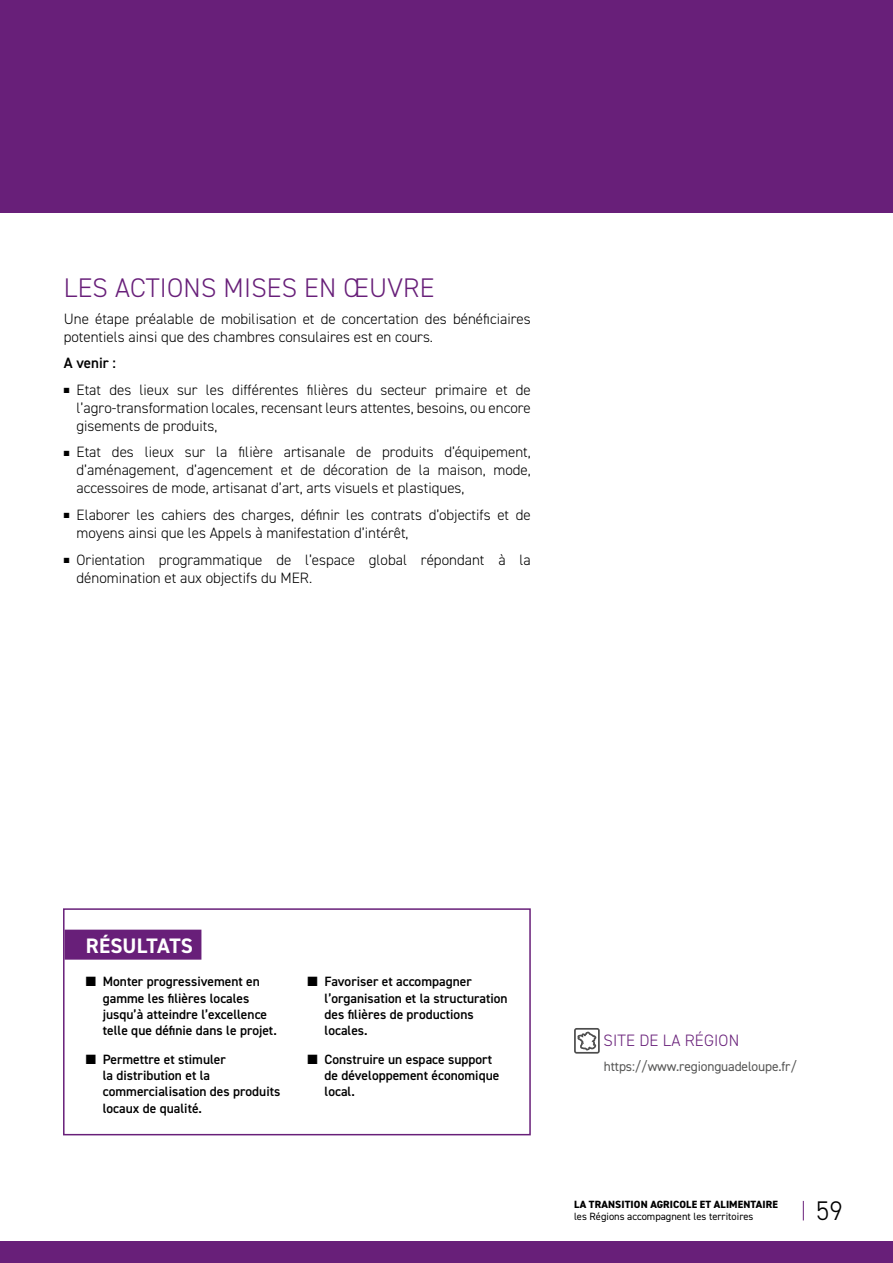
<style>
.page{position:relative;width:893px;height:1263px;background:#fff}
.page>*{position:absolute;margin:0;border:0;box-sizing:border-box;transform-origin:0 0}
.t1{font:300 27px "DIN2014";letter-spacing:.01em;color:#681f79}
.t2{font:300 27px "DIN2014";color:#000}
.t3{font:700 21px "DIN2014";letter-spacing:.01em;color:#fff}
.t4{font:300 16.5px "DIN2014";letter-spacing:.01em;color:#681f79}
.t5{font:300 15px/18px "DIN2014";color:#000}
.t6{font:600 15px "DIN2014";color:#000}
.t7{font:600 13.5px/16.2px "DIN2014";color:#000}
.t8{font:13.5px "DIN2014";letter-spacing:-.01em;color:#575756}
.t9{font:10.5px "DIN2014";color:#000}
.t10{font:800 10.5px "DIN2014";letter-spacing:.01em;color:#000}
</style>
<div class="page">
<div style="left:0;top:0;width:893px;height:213px;background:#681f79"></div>
<div style="left:0;top:1242px;width:893px;height:21px;background:#681f79"></div>
<svg style="left:803px;top:1201px;width:1px;height:19px"></svg>
<svg style="left:574px;top:1028px;width:26px;height:26px"></svg>
<div style="left:65px;top:930px;width:136px;height:30px;background:#681f79"></div>
<div style="left:63px;top:908px;width:468px;height:227px;border:2px solid #681f79"></div>
<h1 class="t1" style="left:64px;top:272px;width:372px">LES ACTIONS MISES EN ŒUVRE</h1>
<p class="t5" style="left:64px;top:310px;width:468px">Une étape préalable de mobilisation et de concertation des bénéficiaires potentiels ainsi que des chambres consulaires est en cours.</p>
<p class="t6" style="left:64px;top:353px;width:54px">A venir :</p>
<p class="t5" style="left:77px;top:381px;width:456px;text-align:justify;text-indent:-13px">■ Etat des lieux sur les différentes filières du secteur primaire et de l’agro-transformation locales, recensant leurs attentes, besoins, ou encore gisements de produits,</p>
<p class="t5" style="left:77px;top:443px;width:456px;text-align:justify;text-indent:-13px">■ Etat des lieux sur la filière artisanale de produits d’équipement, d’aménagement, d’agencement et de décoration de la maison, mode, accessoires de mode, artisanat d’art, arts visuels et plastiques,</p>
<p class="t5" style="left:77px;top:506px;width:456px;text-indent:-13px">■ Elaborer les cahiers des charges, définir les contrats d’objectifs et de moyens ainsi que les Appels à manifestation d’intérêt,</p>
<p class="t5" style="left:77px;top:550px;width:456px;text-indent:-13px">■ Orientation programmatique de l’espace global répondant à la dénomination et aux objectifs du MER.</p>
<h2 class="t3" style="left:86px;top:932px;width:109px">RÉSULTATS</h2>
<p class="t7" style="left:103px;top:973px;width:176px;text-indent:-17px">■ Monter progressivement en gamme les filières locales jusqu’à atteindre l’excellence telle que définie dans le projet.</p>
<p class="t7" style="left:103px;top:1051px;width:179px;text-indent:-17px">■ Permettre et stimuler<br>la distribution et la commercialisation des produits locaux de qualité.</p>
<p class="t7" style="left:325px;top:973px;width:185px;text-indent:-17px">■ Favoriser et accompagner l’organisation et la structuration des filières de productions locales.</p>
<p class="t7" style="left:325px;top:1051px;width:176px;text-indent:-17px">■ Construire un espace support de développement économique local.</p>
<p class="t4" style="left:604px;top:1030px;width:137px">SITE DE LA RÉGION</p>
<p class="t8" style="left:604px;top:1058px;width:195px">https://www.regionguadeloupe.fr/</p>
<p class="t10" style="left:574px;top:1198px;width:205px">LA TRANSITION AGRICOLE ET ALIMENTAIRE</p>
<p class="t9" style="left:574px;top:1210px;width:181px">les Régions accompagnent les territoires</p>
<h1 class="t2" style="left:816px;top:1195px;width:28px">59</h1>
</div>
